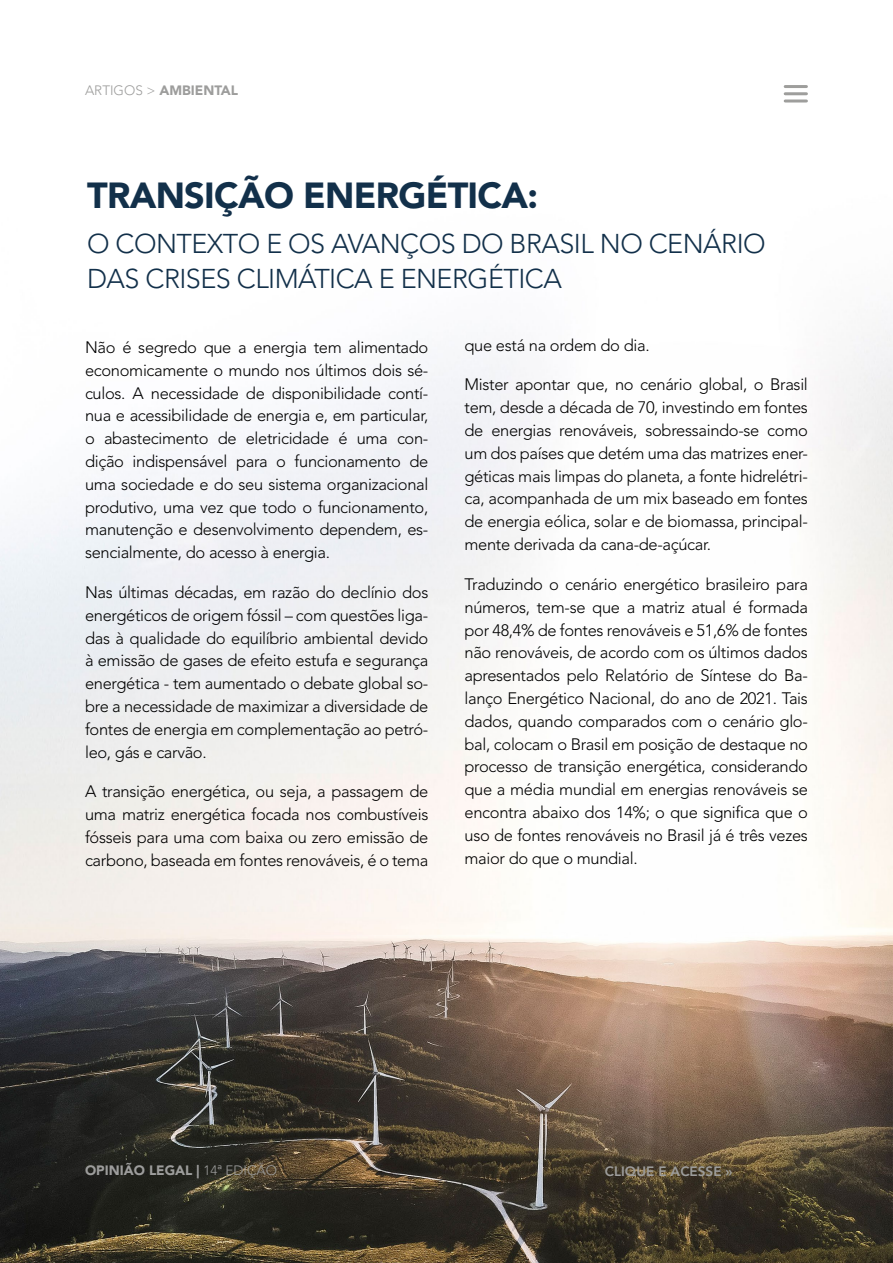
<style>
.page{position:relative;width:893px;height:1263px;background:#fff}
.page>*{position:absolute;margin:0;border:0;box-sizing:border-box;transform-origin:0 0}
.t1{font:900 36px "Avenir LT Std";letter-spacing:-.02em;color:#12304a}
.t2{font:300 27px/35.4px "Avenir LT Std";letter-spacing:-.02em;color:#12304a}
.t3{font:300 16.5px/22.8px "Avenir LT Std";letter-spacing:-.02em;color:#000;text-align:justify}
.t4{font:900 13.5px "Avenir LT Std";color:#9d9d9c}
.t5{font:800 13.5px "Avenir LT Std";color:#9d9d9c}
.s1{font-weight:300}
</style>
<div class="page">
<img style="left:0;top:85px;width:893px;height:1178px">
<hr style="left:785px;top:85px;width:21px;height:3px;background:#9e9e9c">
<hr style="left:785px;top:92px;width:21px;height:3px;background:#9e9e9c">
<hr style="left:785px;top:99px;width:21px;height:3px;background:#9e9e9c">
<p class="t4" style="left:85px;top:82px;width:155px"><span class="s1">ARTIGOS &gt;</span> AMBIENTAL</p>
<h1 class="t1" style="left:87px;top:174px;width:452px">TRANSIÇÃO ENERGÉTICA:</h1>
<h2 class="t2" style="left:87px;top:226px;width:680px">O CONTEXTO E OS AVANÇOS DO BRASIL NO CENÁRIO<br>DAS CRISES CLIMÁTICA E ENERGÉTICA</h2>
<p class="t3" style="left:85px;top:336px;width:345px">Não é segredo que a energia tem alimentado economicamente o mundo nos últimos dois sé&shy;culos. A necessidade de disponibilidade contí&shy;nua e acessibilidade de energia e, em particular, o abastecimento de eletricidade é uma con&shy;dição indispensável para o funcionamento de uma sociedade e do seu sistema organizacional produtivo, uma vez que todo o funcionamento, manutenção e desenvolvimento dependem, es&shy;sencialmente, do acesso à energia.</p>
<p class="t3" style="left:85px;top:581px;width:345px">Nas últimas décadas, em razão do declínio dos energéticos de origem fóssil – com questões liga&shy;das à qualidade do equilíbrio ambiental devido à emissão de gases de efeito estufa e segurança energética - tem aumentado o debate global so&shy;bre a necessidade de maximizar a diversidade de fontes de energia em complementação ao petró&shy;leo, gás e carvão.</p>
<p class="t3" style="left:85px;top:780px;width:345px">A transição energética, ou seja, a passagem de uma matriz energética focada nos combustíveis fósseis para uma com baixa ou zero emissão de carbono, baseada em fontes renováveis, é o tema</p>
<p class="t3" style="left:465px;top:334px;width:187px">que está na ordem do dia.</p>
<p class="t3" style="left:465px;top:373px;width:345px">Mister apontar que, no cenário global, o Brasil tem, desde a década de 70, investindo em fontes de energias renováveis, sobressaindo-se como um dos países que detém uma das matrizes ener&shy;géticas mais limpas do planeta, a fonte hidrelétri&shy;ca, acompanhada de um mix baseado em fontes de energia eólica, solar e de biomassa, principal&shy;mente derivada da cana-de-açúcar.</p>
<p class="t3" style="left:465px;top:573px;width:345px">Traduzindo o cenário energético brasileiro para números, tem-se que a matriz atual é formada por 48,4% de fontes renováveis e 51,6% de fontes não renováveis, de acordo com os últimos dados apresentados pelo Relatório de Síntese do Ba&shy;lanço Energético Nacional, do ano de 2021. Tais dados, quando comparados com o cenário glo&shy;bal, colocam o Brasil em posição de destaque no processo de transição energética, considerando que a média mundial em energias renováveis se encontra abaixo dos 14%; o que significa que o uso de fontes renováveis no Brasil já é três vezes maior do que o mundial.</p>
<p class="t4" style="left:85px;top:1162px;width:194px">OPINIÃO LEGAL | <span class="s1">14a EDIÇÃO</span></p>
<p class="t5" style="left:605px;top:1164px;width:129px">CLIQUE E ACESSE »</p>
</div>
